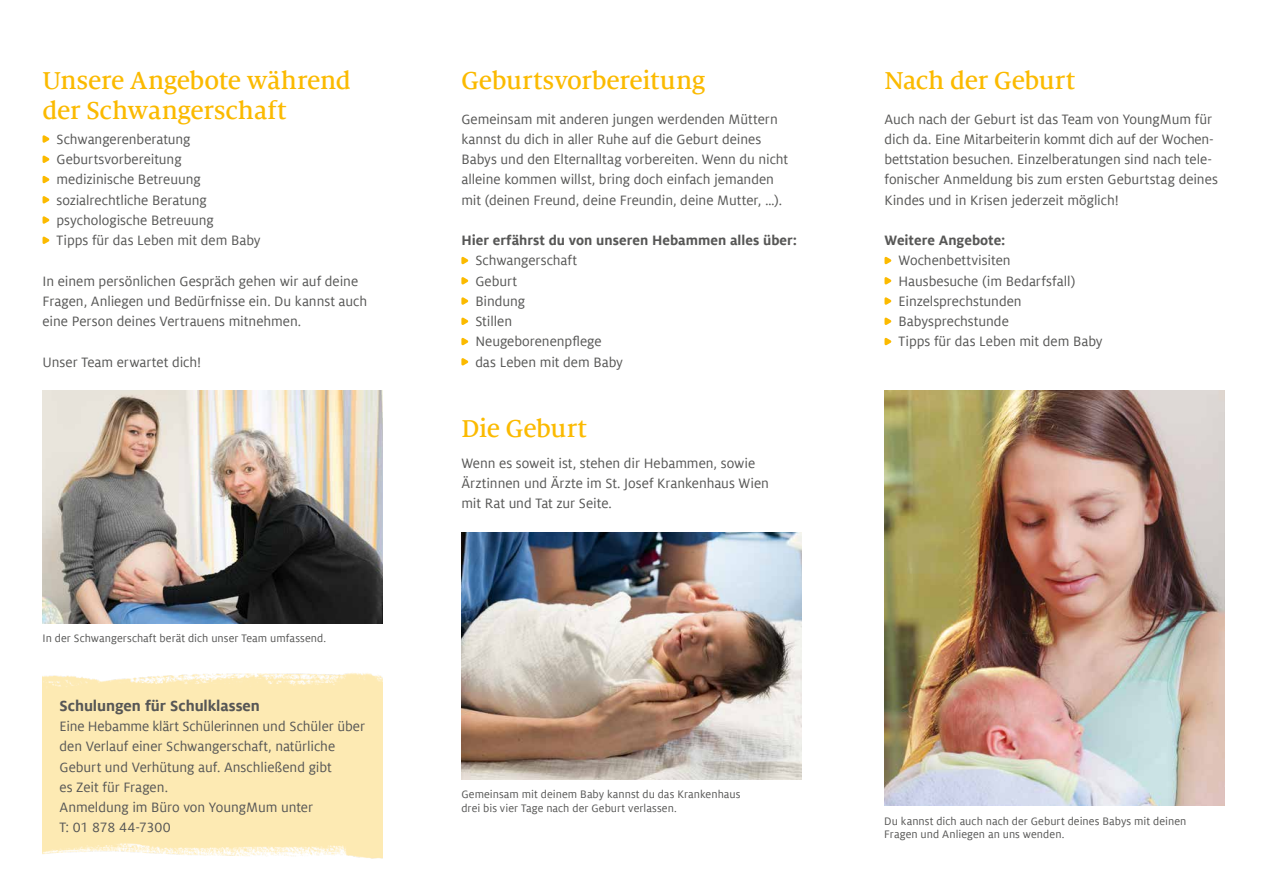
<style>
.page{position:relative;width:1263px;height:893px;background:#fff}
.page>*{position:absolute;margin:0;border:0;box-sizing:border-box;transform-origin:0 0}
.t1{font:500 27px/30px "Milo Serif Offc Pro";letter-spacing:-.01em;color:#fbba00}
.t2{font:700 16.5px "Milo Offc Pro";letter-spacing:-.005em;color:#575756}
.t3{font:15px/20.2px "Milo Offc Pro";letter-spacing:-.005em;color:#575756}
.t4{font:700 15px "Milo Offc Pro";color:#575756}
.t5{font:12px/13.5px "Milo Offc Pro";letter-spacing:.005em;color:#575756}
</style>
<div class="page">
<img style="left:43px;top:673px;width:340px;height:186px">
<svg style="left:43px;top:135px;width:7px;height:8px"></svg>
<svg style="left:43px;top:155px;width:7px;height:8px"></svg>
<svg style="left:43px;top:175px;width:7px;height:9px"></svg>
<svg style="left:43px;top:196px;width:7px;height:8px"></svg>
<svg style="left:43px;top:216px;width:7px;height:8px"></svg>
<svg style="left:43px;top:236px;width:7px;height:8px"></svg>
<img style="left:461px;top:532px;width:340px;height:247px">
<svg style="left:884px;top:256px;width:8px;height:9px"></svg>
<svg style="left:884px;top:277px;width:8px;height:8px"></svg>
<svg style="left:884px;top:297px;width:8px;height:8px"></svg>
<svg style="left:884px;top:317px;width:8px;height:8px"></svg>
<svg style="left:884px;top:337px;width:8px;height:9px"></svg>
<img style="left:43px;top:391px;width:340px;height:233px">
<svg style="left:461px;top:256px;width:7px;height:9px"></svg>
<svg style="left:461px;top:277px;width:7px;height:8px"></svg>
<svg style="left:461px;top:297px;width:7px;height:8px"></svg>
<svg style="left:461px;top:317px;width:7px;height:8px"></svg>
<svg style="left:461px;top:337px;width:7px;height:9px"></svg>
<svg style="left:461px;top:358px;width:7px;height:8px"></svg>
<img style="left:884px;top:391px;width:340px;height:415px">
<h1 class="t1" style="left:43px;top:66px;width:310px">Unsere Angebote während der Schwangerschaft</h1>
<p class="t3" style="left:57px;top:129px;width:206px">Schwangerenberatung<br>Geburtsvorbereitung medizinische Betreuung sozialrechtliche Beratung psychologische Betreuung<br>Tipps für das Leben mit dem Baby</p>
<p class="t3" style="left:43px;top:271px;width:326px">In einem persönlichen Gespräch gehen wir auf deine<br>Fragen, Anliegen und Bedürfnisse ein. Du kannst auch eine Person deines Vertrauens mitnehmen.</p>
<p class="t3" style="left:43px;top:352px;width:160px">Unser Team erwartet dich!</p>
<p class="t5" style="left:43px;top:631px;width:285px">In der Schwangerschaft berät dich unser Team umfassend.</p>
<p class="t2" style="left:60px;top:696px;width:202px">Schulungen für Schulklassen</p>
<p class="t3" style="left:60px;top:716px;width:307px">Eine Hebamme klärt Schülerinnen und Schüler über den Verlauf einer Schwangerschaft, natürliche Geburt und Verhütung auf. Anschließend gibt<br>es Zeit für Fragen.<br>Anmeldung im Büro von YoungMum unter<br>T: 01 878 44-7300</p>
<h1 class="t1" style="left:461px;top:66px;width:245px">Geburtsvorbereitung</h1>
<p class="t3" style="left:461px;top:109px;width:328px">Gemeinsam mit anderen jungen werdenden Müttern kannst du dich in aller Ruhe auf die Geburt deines Babys und den Elternalltag vorbereiten. Wenn du nicht alleine kommen willst, bring doch einfach jemanden mit (deinen Freund, deine Freundin, deine Mutter, …).</p>
<p class="t4" style="left:461px;top:232px;width:337px">Hier erfährst du von unseren Hebammen alles über:</p>
<p class="t3" style="left:475px;top:251px;width:149px">Schwangerschaft<br>Geburt<br>Bindung<br>Stillen<br>Neugeborenenpflege das Leben mit dem Baby</p>
<h1 class="t1" style="left:461px;top:413px;width:127px">Die Geburt</h1>
<p class="t3" style="left:461px;top:453px;width:309px">Wenn es soweit ist, stehen dir Hebammen, sowie<br>Ärztinnen und Ärzte im St. Josef Krankenhaus Wien mit Rat und Tat zur Seite.</p>
<h1 class="t1" style="left:884px;top:66px;width:192px">Nach der Geburt</h1>
<p class="t3" style="left:884px;top:109px;width:335px">Auch nach der Geburt ist das Team von YoungMum für dich da. Eine Mitarbeiterin kommt dich auf der Wochen&shy;bettstation besuchen. Einzelberatungen sind nach tele&shy;fonischer Anmeldung bis zum ersten Geburtstag deines Kindes und in Krisen jederzeit möglich!</p>
<p class="t4" style="left:884px;top:232px;width:123px">Weitere Angebote:</p>
<p class="t3" style="left:898px;top:251px;width:206px">Wochenbettvisiten<br>Hausbesuche (im Bedarfsfall)<br>Einzelsprechstunden<br>Babysprechstunde<br>Tipps für das Leben mit dem Baby</p>
<p class="t5" style="left:461px;top:788px;width:281px">Gemeinsam mit deinem Baby kannst du das Krankenhaus drei bis vier Tage nach der Geburt verlassen.</p>
<p class="t5" style="left:884px;top:814px;width:304px">Du kannst dich auch nach der Geburt deines Babys mit deinen<br>Fragen und Anliegen an uns wenden.</p>
</div>
